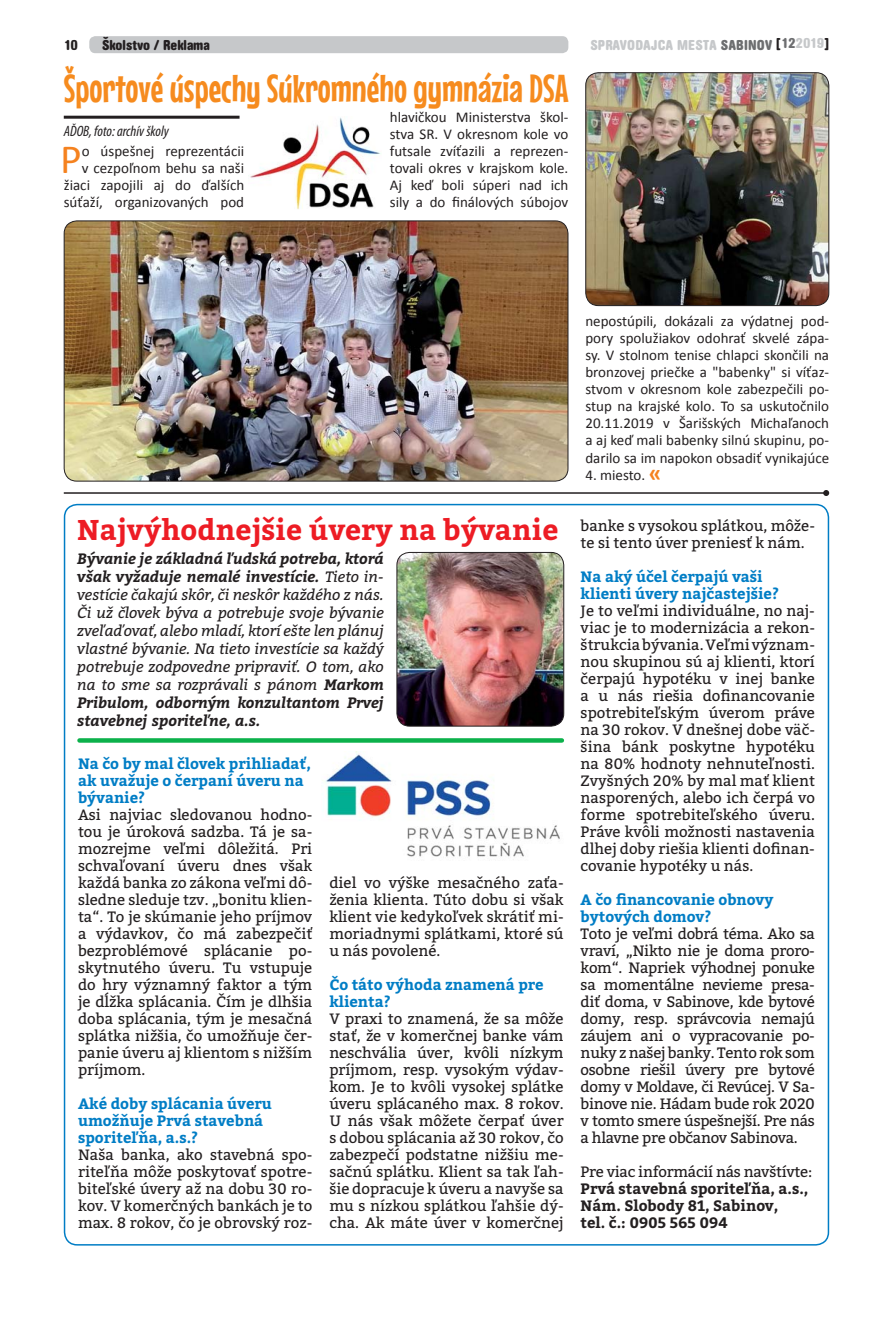
<style>
.page{position:relative;width:893px;height:1319px;background:#fff}
.page>*{position:absolute;margin:0;border:0;box-sizing:border-box;transform-origin:0 0}
.t1{font:41.85px "Calibri";color:#f5821f}
.t2{font:39px "Mouse Memoirs";color:#f68b1e}
.t3{font:700 28.5px "Bitter";letter-spacing:.005em;color:#ed1c24}
.t4{font:15px/17px "Bitter";color:#231f20;text-align:justify}
.t5{font:15px/17px "Calibri";color:#231f20;text-align:justify}
.t6{font:italic 15px/18px "Bitter";color:#231f20;text-align:justify}
.t7{font:700 15px/17px "Bitter";color:#007dc5}
.t8{font:700 15px/17px "Bitter";color:#231f20}
.t9{font:700 condensed 15px "Accius Buch Rounded DOT";letter-spacing:.015em;color:#c6c8ca}
.t10{font:15px "Bitter";letter-spacing:-.02em;color:#231f20}
.t11{font:italic condensed 15px "Myriad Pro";color:#231f20}
.t12{font:700 condensed 15px "Accius Buch Rounded DOT";color:#231f20}
.s1{color:#6d6e70}
.s2{color:#231f20}
.s3{font-weight:700}
.s4{font-weight:700;font-size:24px;color:#f5821f}
</style>
<div class="page">
<div style="left:89px;top:36px;width:479px;height:17px;background:#c6c8ca;border-radius:6px"></div>
<hr style="left:64px;top:492px;width:762px;height:1px;background:#231f20">
<svg style="left:823px;top:490px;width:6px;height:6px"></svg>
<img style="left:397px;top:552px;width:167px;height:174px;border-radius:13px">
<div style="left:397px;top:552px;width:167px;height:174px;border:1px solid #231f20;border-radius:13px"></div>
<img style="left:325px;top:751px;width:235px;height:106px">
<svg style="left:79px;top:738px;width:483px;height:4px;background:#18b554"></svg>
<hr style="left:64px;top:116px;width:176px;height:3px;background:#231f20">
<img style="left:64px;top:221px;width:504px;height:260px;border-radius:13px">
<div style="left:64px;top:220px;width:504px;height:261px;border:1px solid #231f20;border-radius:13px"></div>
<img style="left:586px;top:73px;width:243px;height:232px;border-radius:13px">
<div style="left:585px;top:72px;width:244px;height:234px;border:1px solid #231f20;border-radius:13px"></div>
<img style="left:248px;top:117px;width:133px;height:93px">
<p class="t12" style="left:64px;top:39px;width:16px">10</p>
<p class="t12" style="left:102px;top:39px;width:109px">Školstvo / Reklama</p>
<p class="t9" style="left:590px;top:39px;width:240px">SPRAVODAJCA MESTA <span class="s1">SABINOV</span> <span class="s2">[</span><span class="s1">12</span>2019<span class="s2">]</span></p>
<h2 class="t2" style="left:64px;top:66px;width:506px">Športové úspechy Súkromného gymnázia DSA</h2>
<p class="t11" style="left:64px;top:125px;width:107px">AĎOB, foto: archív školy</p>
<p class="t5" style="left:390px;top:110px;width:180px">hlavičkou Ministerstva škol&shy;stva SR. V okresnom kole vo futsale zvíťazili a reprezen&shy;tovali okres v krajskom kole.<br>Aj keď boli súperi nad ich sily a do finálových súbojov</p>
<p class="t5" style="left:64px;top:144px;width:182px;text-align:right">o úspešnej reprezentácii<br>v cezpoľnom behu sa naši žiaci zapojili aj do ďalších súťaží, organizovaných pod</p>
<h1 class="t1" style="left:60px;top:142px;width:23px">P</h1>
<h3 class="t3" style="left:77px;top:516px;width:483px">Najvýhodnejšie úvery na bývanie</h3>
<p class="t6" style="left:77px;top:550px;width:308px"><span class="s3">Bývanie je základná ľudská potreba, ktorá však vyžaduje nemalé investície.</span> Tieto in&shy;vestície čakajú skôr, či neskôr každého z nás.<br>Či už človek býva a potrebuje svoje bývanie zveľaďovať, alebo mladí, ktorí ešte len plánuj vlastné bývanie. Na tieto investície sa každý potrebuje zodpovedne pripraviť. O tom, ako na to sme sa rozprávali s pánom <span class="s3">Markom Pribulom, odborným konzultantom Prvej stavebnej sporiteľne, a.s.</span></p>
<p class="t7" style="left:78px;top:755px;width:235px">Na čo by mal človek prihliadať, ak uvažuje o čerpaní úveru na bývanie?</p>
<p class="t4" style="left:78px;top:806px;width:236px">Asi najviac sledovanou hodno&shy;tou je úroková sadzba. Tá je sa&shy;mozrejme veľmi dôležitá. Pri schvaľovaní úveru dnes však každá banka zo zákona veľmi dô&shy;sledne sleduje tzv. „bonitu klien&shy;ta“. To je skúmanie jeho príjmov a výdavkov, čo má zabezpečiť bezproblémové splácanie po&shy;skytnutého úveru. Tu vstupuje do hry významný faktor a tým je dĺžka splácania. Čím je dlhšia doba splácania, tým je mesačná splátka nižšia, čo umožňuje čer&shy;panie úveru aj klientom s nižším príjmom.</p>
<p class="t7" style="left:78px;top:1096px;width:195px">Aké doby splácania úveru umožňuje Prvá stavebná sporiteľňa, a.s.?</p>
<p class="t4" style="left:78px;top:1146px;width:236px">Naša banka, ako stavebná spo&shy;riteľňa môže poskytovať spotre&shy;biteľské úvery až na dobu 30 ro&shy;kov. V komerčných bankách je to max. 8 rokov, čo je obrovský roz-</p>
<p class="t4" style="left:329px;top:874px;width:236px">diel vo výške mesačného zaťa&shy;ženia klienta. Túto dobu si však klient vie kedykoľvek skrátiť mi&shy;moriadnymi splátkami, ktoré sú u nás povolené.</p>
<p class="t7" style="left:329px;top:976px;width:216px">Čo táto výhoda znamená pre klienta?</p>
<p class="t4" style="left:329px;top:1010px;width:236px">V praxi to znamená, že sa môže stať, že v komerčnej banke vám neschvália úver, kvôli nízkym príjmom, resp. vysokým výdav&shy;kom. Je to kvôli vysokej splátke úveru splácaného max. 8 rokov.<br>U nás však môžete čerpať úver s dobou splácania až 30 rokov, čo zabezpečí podstatne nižšiu me&shy;sačnú splátku. Klient sa tak ľah&shy;šie dopracuje k úveru a navyše sa mu s nízkou splátkou ľahšie dý&shy;cha. Ak máte úver v komerčnej</p>
<p class="t5" style="left:585px;top:314px;width:245px">nepostúpili, dokázali za výdatnej pod&shy;pory spolužiakov odohrať skvelé zápa&shy;sy. V stolnom tenise chlapci skončili na bronzovej priečke a "babenky" si víťaz&shy;stvom v okresnom kole zabezpečili po&shy;stup na krajské kolo. To sa uskutočnilo 20.11.2019 v Šarišských Michaľanoch a aj keď mali babenky silnú skupinu, po&shy;darilo sa im napokon obsadiť vynikajúce</p>
<p class="t5" style="left:585px;top:467px;width:78px">4. miesto. <span class="s4">«</span></p>
<p class="t4" style="left:581px;top:517px;width:236px">banke s vysokou splátkou, môže&shy;te si tento úver preniesť k nám.</p>
<p class="t7" style="left:581px;top:568px;width:200px">Na aký účel čerpajú vaši klienti úvery najčastejšie?</p>
<p class="t4" style="left:581px;top:602px;width:236px">Je to veľmi individuálne, no naj&shy;viac je to modernizácia a rekon&shy;štrukcia bývania. Veľmi význam&shy;nou skupinou sú aj klienti, ktorí čerpajú hypotéku v inej banke a u nás riešia dofinancovanie spotrebiteľským úverom práve na 30 rokov. V dnešnej dobe väč&shy;šina bánk poskytne hypotéku na 80% hodnoty nehnuteľnosti.<br>Zvyšných 20% by mal mať klient nasporených, alebo ich čerpá vo forme spotrebiteľského úveru.<br>Práve kvôli možnosti nastavenia dlhej doby riešia klienti dofinan&shy;covanie hypotéky u nás.</p>
<p class="t7" style="left:581px;top:891px;width:194px">A čo financovanie obnovy bytových domov?</p>
<p class="t4" style="left:581px;top:925px;width:236px">Toto je veľmi dobrá téma. Ako sa vraví, „Nikto nie je doma proro&shy;kom“. Napriek výhodnej ponuke sa momentálne nevieme presa&shy;diť doma, v Sabinove, kde bytové domy, resp. správcovia nemajú záujem ani o vypracovanie po&shy;nuky z našej banky. Tento rok som osobne riešil úvery pre bytové domy v Moldave, či Revúcej. V Sa&shy;binove nie. Hádam bude rok 2020 v tomto smere úspešnejší. Pre nás a hlavne pre občanov Sabinova.</p>
<p class="t10" style="left:581px;top:1164px;width:233px">Pre viac informácií nás navštívte:</p>
<p class="t8" style="left:581px;top:1181px;width:229px">Prvá stavebná sporiteľňa, a.s.,<br>Nám. Slobody 81, Sabinov,<br>tel. č.: 0905 565 094</p>
</div>
